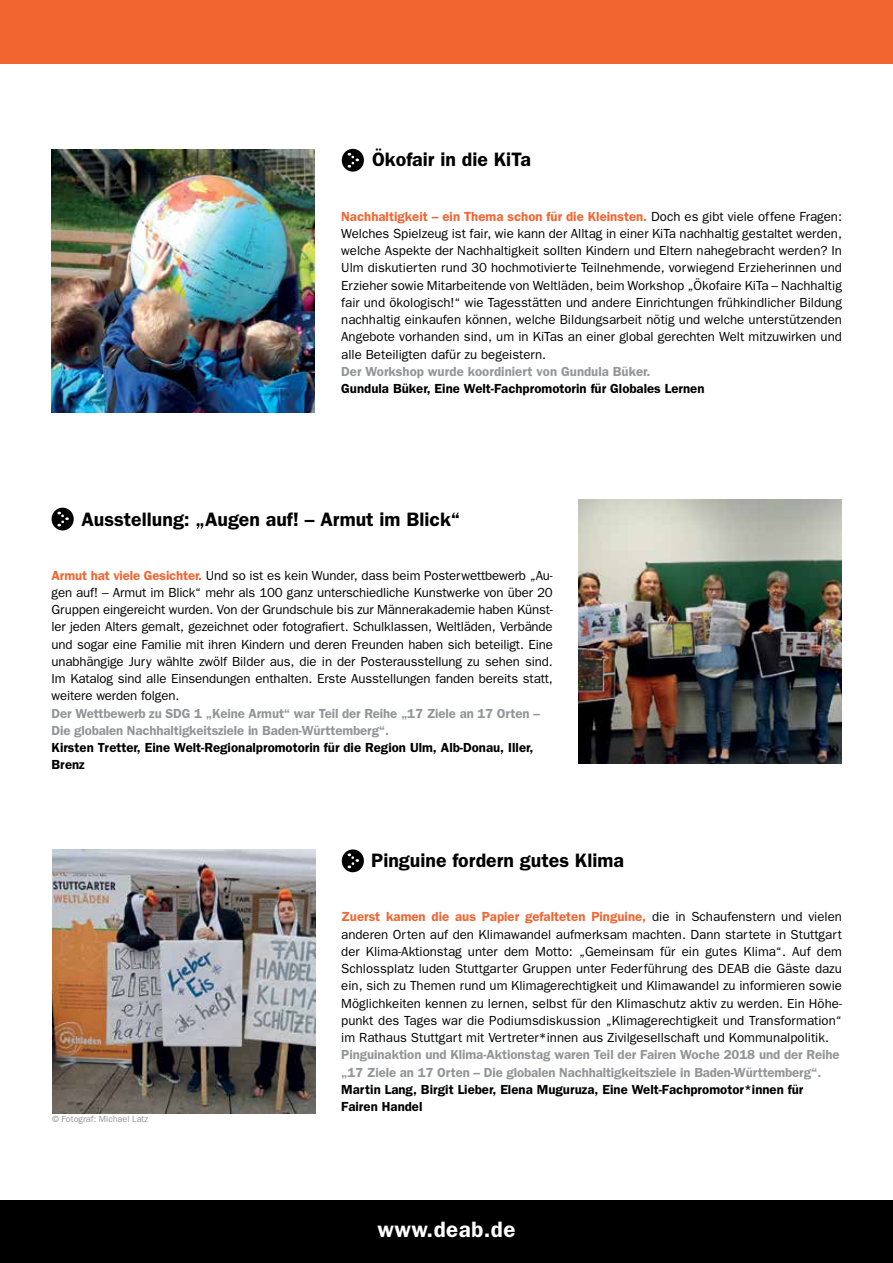
<style>
.page{position:relative;width:893px;height:1263px;background:#fff}
.page>*{position:absolute;margin:0;border:0;box-sizing:border-box;transform-origin:0 0}
.t1{font:600 22.35px "Franklin Gothic";letter-spacing:.02em;color:#fff}
.t2{font:600 19.5px "Franklin Gothic";color:#000}
.t3{font:13.2px/17.2px "Franklin Gothic";color:#000;text-align:justify}
.t4{font:600 13.2px/17.2px "Franklin Gothic";letter-spacing:-.01em;color:#939598}
.t5{font:600 13.2px/17.2px "Franklin Gothic";color:#000}
.t6{font:9px "Franklin Gothic";color:#939598}
.s1{font-weight:600;color:#f26531}
</style>
<div class="page">
<div style="left:0;top:1200px;width:893px;height:63px;background:#000"></div>
<div style="left:342px;top:849px;width:22px;height:23px;background:#000;border-radius:50%"></div>
<svg style="left:347px;top:853px;width:12px;height:15px"></svg>
<div style="left:342px;top:149px;width:22px;height:23px;background:#000;border-radius:50%"></div>
<svg style="left:347px;top:152px;width:12px;height:16px"></svg>
<img style="left:51px;top:149px;width:264px;height:264px">
<img style="left:52px;top:849px;width:264px;height:264px">
<img style="left:578px;top:500px;width:264px;height:263px">
<div style="left:52px;top:508px;width:22px;height:22px;background:#000;border-radius:50%"></div>
<svg style="left:57px;top:511px;width:11px;height:15px"></svg>
<div style="left:0;top:0;width:893px;height:64px;background:#f26531"></div>
<h2 class="t2" style="left:372px;top:147px;width:160px">Ökofair in die KiTa</h2>
<p class="t3" style="left:341px;top:207px;width:502px"><span class="s1">Nachhaltigkeit – ein Thema schon für die Kleinsten.</span> Doch es gibt viele offene Fragen:<br>Welches Spielzeug ist fair, wie kann der Alltag in einer KiTa nachhaltig gestaltet werden, welche Aspekte der Nachhaltigkeit sollten Kindern und Eltern nahegebracht werden? In Ulm diskutierten rund 30 hochmotivierte Teilnehmende, vorwiegend Erzieherinnen und Erzieher sowie Mitarbeitende von Weltläden, beim Workshop „Ökofaire KiTa – Nachhaltig fair und ökologisch!“ wie Tagesstätten und andere Einrichtungen frühkindlicher Bildung nachhaltig einkaufen können, welche Bildungsarbeit nötig und welche unterstützenden Angebote vorhanden sind, um in KiTas an einer global gerechten Welt mitzuwirken und alle Beteiligten dafür zu begeistern.</p>
<p class="t4" style="left:341px;top:362px;width:311px">Der Workshop wurde koordiniert von Gundula Büker.</p>
<p class="t5" style="left:341px;top:380px;width:365px">Gundula Büker, Eine Welt-Fachpromotorin für Globales Lernen</p>
<h2 class="t2" style="left:81px;top:507px;width:380px">Ausstellung: „Augen auf! – Armut im Blick“</h2>
<p class="t3" style="left:52px;top:566px;width:503px"><span class="s1">Armut hat viele Gesichter.</span> Und so ist es kein Wunder, dass beim Posterwettbewerb „Au&shy;gen auf! – Armut im Blick“ mehr als 100 ganz unterschiedliche Kunstwerke von über 20<br>Gruppen eingereicht wurden. Von der Grundschule bis zur Männerakademie haben Künst&shy;ler jeden Alters gemalt, gezeichnet oder fotografiert. Schulklassen, Weltläden, Verbände und sogar eine Familie mit ihren Kindern und deren Freunden haben sich beteiligt. Eine unabhängige Jury wählte zwölf Bilder aus, die in der Posterausstellung zu sehen sind.<br>Im Katalog sind alle Einsendungen enthalten. Erste Ausstellungen fanden bereits statt, weitere werden folgen.</p>
<p class="t4" style="left:52px;top:704px;width:490px">Der Wettbewerb zu SDG 1 „Keine Armut“ war Teil der Reihe „17 Ziele an 17 Orten –<br>Die globalen Nachhaltigkeitsziele in Baden-Württemberg“.</p>
<p class="t5" style="left:52px;top:738px;width:483px">Kirsten Tretter, Eine Welt-Regionalpromotorin für die Region Ulm, Alb-Donau, Iller,<br>Brenz</p>
<h2 class="t2" style="left:371px;top:849px;width:254px">Pinguine fordern gutes Klima</h2>
<p class="t6" style="left:52px;top:1113px;width:98px">© Fotograf: Michael Latz</p>
<p class="t3" style="left:341px;top:908px;width:502px"><span class="s1">Zuerst kamen die aus Papier gefalteten Pinguine,</span> die in Schaufenstern und vielen anderen Orten auf den Klimawandel aufmerksam machten. Dann startete in Stuttgart der Klima-Aktionstag unter dem Motto: „Gemeinsam für ein gutes Klima“. Auf dem Schlossplatz luden Stuttgarter Gruppen unter Federführung des DEAB die Gäste dazu ein, sich zu Themen rund um Klimagerechtigkeit und Klimawandel zu informieren sowie Möglichkeiten kennen zu lernen, selbst für den Klimaschutz aktiv zu werden. Ein Höhe&shy;punkt des Tages war die Podiumsdiskussion „Klimagerechtigkeit und Transformation“ im Rathaus Stuttgart mit Vertreter*innen aus Zivilgesellschaft und Kommunalpolitik.</p>
<p class="t4" style="left:341px;top:1046px;width:500px">Pinguinaktion und Klima-Aktionstag waren Teil der Fairen Woche 2018 und der Reihe „17 Ziele an 17 Orten – Die globalen Nachhaltigkeitsziele in Baden-Württemberg“.</p>
<p class="t5" style="left:341px;top:1080px;width:464px">Martin Lang, Birgit Lieber, Elena Muguruza, Eine Welt-Fachpromotor*innen für<br>Fairen Handel</p>
<h1 class="t1" style="left:378px;top:1216px;width:139px">www.deab.de</h1>
</div>
